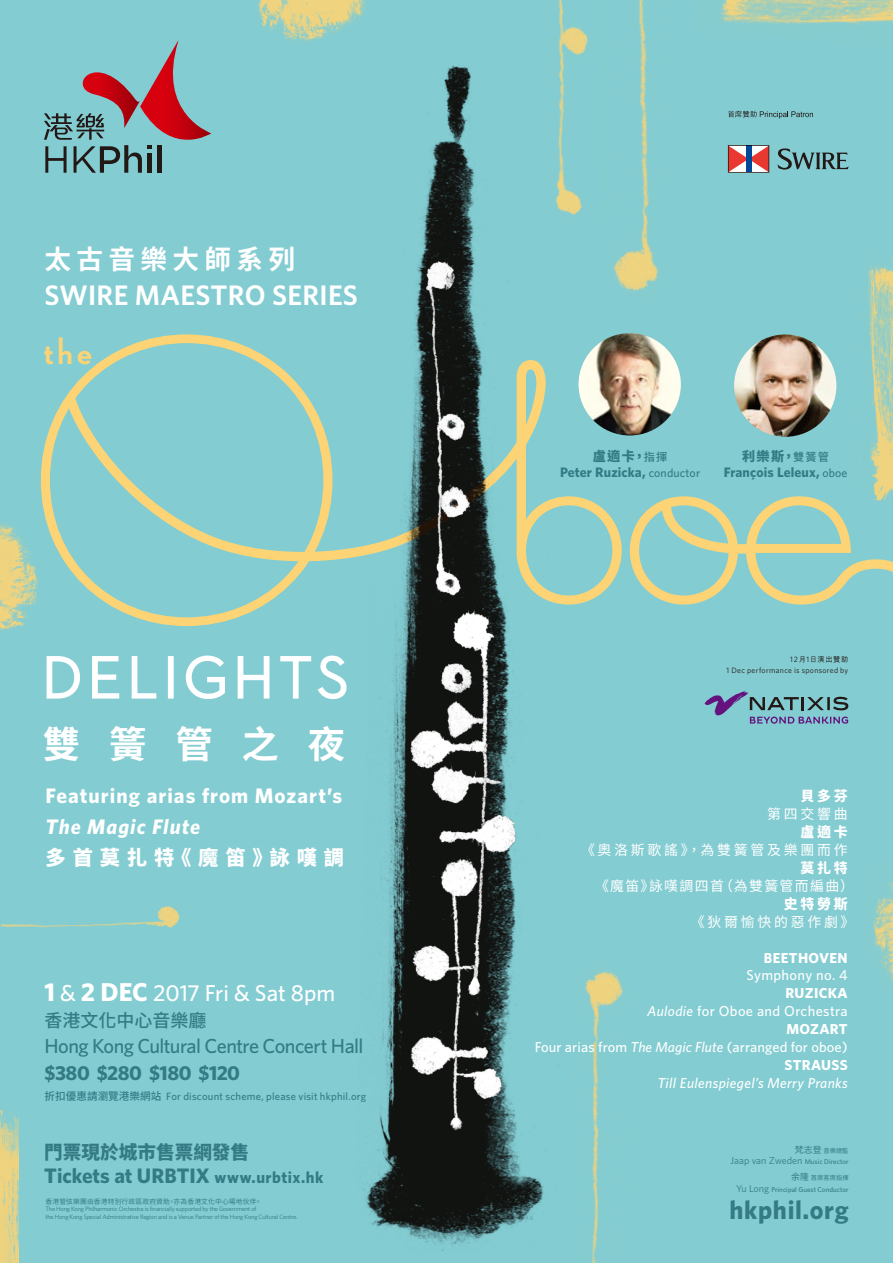
<style>
.page{position:relative;width:893px;height:1263px;background:#83ccd2}
.page>*{position:absolute;margin:0;border:0;box-sizing:border-box;transform-origin:0 0}
.t1{font:500 59.85px "Neutraface 2 Display";letter-spacing:.1em;color:#fff}
.t2{font:700 37.5px "Noto Sans CJ Ktc";letter-spacing:.77em;color:#fff}
.t3{font:700 37.5px "Neutraface 2 Display";color:#fcd475}
.t4{font:600 28.35px "Whitney";letter-spacing:.01em;color:#fff}
.t5{font:700 26.7px "Noto Sans CJ Ktc";letter-spacing:.2em;color:#fff}
.t6{font:700 26.1px "Whitney";letter-spacing:.025em;color:#347b85}
.t7{font:500 23.1px "Whitney";letter-spacing:-.005em;color:#fff}
.t8{font:700 21px "Whitney";letter-spacing:-.005em;color:#347b85}
.t9{font:700 21px "Whitney";letter-spacing:.05em;color:#fff}
.t10{font:italic 700 21px "Whitney";letter-spacing:.05em;color:#fff}
.t11{font:500 20.25px "Whitney";letter-spacing:-.03em;color:#347b85}
.t12{font:700 20.25px "Whitney";letter-spacing:-.025em;color:#347b85}
.t13{font:900 20.25px "Noto Sans CJ Ktc";letter-spacing:.34em;color:#fff}
.t14{font:900 18.6px "Noto Sans CJ Ktc";color:#347b85}
.t15{font:500 18px "Noto Sans CJ Ktc";color:#347b85}
.t16{font:500 14.4px/18px "Whitney";letter-spacing:.005em;color:#fff;text-align:right}
.t17{font:italic 500 14.4px "Whitney";letter-spacing:.025em;color:#fff}
.t18{font:500 14.4px "Whitney";letter-spacing:.025em;color:#fff}
.t19{font:700 14.4px "Whitney";letter-spacing:.025em;color:#fff}
.t20{font:13.95px "Noto Sans CJ Ktc";letter-spacing:.2em;color:#fff}
.t21{font:13.95px "Noto Sans CJ Ktc";letter-spacing:.1em;color:#fff}
.t22{font:900 13.95px "Noto Sans CJ Ktc";letter-spacing:.2em;color:#fff}
.t23{font:700 13.8px "Whitney";letter-spacing:.01em;color:#347b85}
.t24{font:900 13.05px "Noto Sans CJ Ktc";letter-spacing:.1em;color:#347b85}
.t25{font:500 10.65px "Whitney";letter-spacing:.02em;color:#347b85}
.t26{font:10.05px "Whitney";color:#347b85}
.t27{font:7.8px "Whitney";letter-spacing:.045em;color:#221815}
.t28{font:500 7.2px "M Hei HK";letter-spacing:.085em;color:#221815}
.t29{font:500 6.9px "Whitney";letter-spacing:.005em;color:#347b85}
.t30{font:6.75px "Noto Sans CJ Ktc";letter-spacing:.025em;color:#347b85}
.t31{font:6.3px/7.5px "Whitney";letter-spacing:-.025em;color:#347b85}
.t32{font:6.3px "Noto Sans CJ Ktc";letter-spacing:.005em;color:#347b85}
.s1{font-weight:700;font-size:25.8px}
.s2{font-family:"Noto Sans CJ Ktc"}
.s3{font-size:16.35px}
.s4{font-weight:500;font-size:11.25px}
.s5{font-weight:500;font-size:11.85px}
.s6{font-family:"Whitney";font-weight:400;font-size:7.8px}
.s7{font-weight:700}
.s8{font-style:italic}
.s9{font-size:8.85px}
.s10{font-weight:500;font-size:6.9px}
.s11{font-weight:400;font-size:10.05px}
</style>
<div class="page">
<svg style="left:40px;top:334px;width:256px;height:292px"></svg>
<svg style="left:59px;top:355px;width:281px;height:223px"></svg>
<svg style="left:561px;top:374px;width:332px;height:231px"></svg>
<img style="left:340px;top:66px;width:221px;height:1185px">
<svg style="left:841px;top:257px;width:52px;height:262px"></svg>
<svg style="left:0;top:1110px;width:19px;height:153px;background:#d4d092"></svg>
<svg style="left:720px;top:0;width:173px;height:26px"></svg>
<svg style="left:0;top:520px;width:45px;height:110px"></svg>
<svg style="left:258px;top:0;width:108px;height:47px"></svg>
<svg style="left:864px;top:882px;width:29px;height:101px"></svg>
<svg style="left:0;top:906px;width:180px;height:22px"></svg>
<svg style="left:583px;top:971px;width:40px;height:292px"></svg>
<svg style="left:528px;top:0;width:131px;height:314px"></svg>
<svg style="left:46px;top:656px;width:34px;height:43px"></svg>
<svg style="left:92px;top:656px;width:28px;height:43px"></svg>
<svg style="left:131px;top:656px;width:26px;height:43px"></svg>
<div style="left:168px;top:656px;width:6px;height:43px;border:2px solid #fff"></div>
<svg style="left:185px;top:655px;width:40px;height:44px"></svg>
<svg style="left:237px;top:656px;width:33px;height:43px"></svg>
<svg style="left:280px;top:655px;width:67px;height:45px"></svg>
<svg style="left:728px;top:145px;width:41px;height:28px"></svg>
<svg style="left:777px;top:148px;width:72px;height:22px"></svg>
<svg style="left:728px;top:111px;width:85px;height:8px"></svg>
<svg style="left:44px;top:41px;width:167px;height:132px"></svg>
<img style="left:734px;top:334px;width:102px;height:103px;border-radius:50%">
<img style="left:578px;top:333px;width:103px;height:102px;border-radius:50%">
<svg style="left:705px;top:691px;width:144px;height:33px"></svg>
<h3 class="t5" style="left:45px;top:244px;width:252px">太古音樂大師系列</h3>
<h3 class="t4" style="left:45px;top:278px;width:315px">SWIRE MAESTRO SERIES</h3>
<h2 class="t3" style="left:44px;top:330px;width:50px">the</h2>
<h1 class="t1" style="left:42px;top:644px;width:308px">DELIGHTS</h1>
<h2 class="t2" style="left:43px;top:723px;width:304px">雙簧管之夜</h2>
<h3 class="t9" style="left:46px;top:783px;width:298px">Featuring arias from Mozart’s</h3>
<h3 class="t10" style="left:46px;top:814px;width:156px">The Magic Flute</h3>
<h3 class="t13" style="left:46px;top:846px;width:300px">多首莫扎特《魔笛》詠嘆調</h3>
<h3 class="t7" style="left:45px;top:979px;width:292px"><span class="s1">1</span> &amp; <span class="s1">2 DEC</span> 2017 Fri &amp; Sat 8pm</h3>
<h3 class="t15" style="left:45px;top:1010px;width:163px">香港文化中心音樂廳</h3>
<h3 class="t11" style="left:45px;top:1034px;width:320px">Hong Kong Cultural Centre Concert Hall</h3>
<h3 class="t12" style="left:45px;top:1060px;width:197px">$380 $280 $180 $120</h3>
<h3 class="t25" style="left:45px;top:1089px;width:323px"><span class="s2">折扣優惠請瀏覽港樂網站</span> For discount scheme, please visit hkphil.org</h3>
<h3 class="t14" style="left:44px;top:1142px;width:206px">門票現於城市售票網發售</h3>
<h3 class="t8" style="left:44px;top:1163px;width:281px">Tickets at URBTIX <span class="s3">www.urbtix.hk</span></h3>
<p class="t30" style="left:46px;top:1197px;width:218px">香港管弦樂團由香港特別行政區政府資助，亦為香港文化中心場地伙伴。</p>
<p class="t31" style="left:46px;top:1205px;width:253px">The Hong Kong Philharmonic Orchestra is financially supported by the Government of<br>the Hong Kong Special Administrative Region and is a Venue Partner of the Hong Kong Cultural Centre.</p>
<h3 class="t24" style="left:593px;top:449px;width:76px">盧適卡，<span class="s4">指揮</span></h3>
<h3 class="t23" style="left:560px;top:464px;width:142px">Peter Ruzicka, <span class="s5">conductor</span></h3>
<h3 class="t24" style="left:742px;top:449px;width:89px">利樂斯，<span class="s4">雙簧管</span></h3>
<h3 class="t23" style="left:724px;top:464px;width:125px">François Leleux, <span class="s5">oboe</span></h3>
<p class="t28" style="left:790px;top:654px;width:60px"><span class="s6">12</span>月<span class="s6">1</span>日演出贊助</p>
<p class="t27" style="left:727px;top:666px;width:123px">1 Dec performance is sponsored by</p>
<h3 class="t22" style="left:800px;top:788px;width:49px">貝多芬</h3>
<h3 class="t20" style="left:767px;top:806px;width:82px">第四交響曲</h3>
<h3 class="t22" style="left:800px;top:824px;width:49px">盧適卡</h3>
<h3 class="t20" style="left:581px;top:842px;width:268px">《奧洛斯歌謠》，為雙簧管及樂團而作</h3>
<h3 class="t22" style="left:800px;top:860px;width:49px">莫扎特</h3>
<h3 class="t21" style="left:595px;top:878px;width:261px">《魔笛》詠嘆調四首（為雙簧管而編曲）</h3>
<h3 class="t22" style="left:784px;top:895px;width:65px">史特勞斯</h3>
<h3 class="t20" style="left:691px;top:913px;width:165px">《狄爾愉快的惡作劇》</h3>
<h3 class="t19" style="left:764px;top:949px;width:85px">BEETHOVEN</h3>
<h3 class="t18" style="left:746px;top:967px;width:103px">Symphony no. 4</h3>
<h3 class="t16" style="left:535px;top:984px;width:315px"><span class="s7">RUZICKA<br></span><span class="s8">Aulodie</span> for Oboe and Orchestra<br><span class="s7">MOZART<br></span>Four arias from <span class="s8">The Magic Flute</span> (arranged for oboe)<br><span class="s7">STRAUSS</span></h3>
<h3 class="t17" style="left:657px;top:1075px;width:192px">Till Eulenspiegel’s Merry Pranks</h3>
<p class="t32" style="left:795px;top:1147px;width:55px"><span class="s9">梵志登</span>音樂總監</p>
<h3 class="t26" style="left:730px;top:1155px;width:120px">Jaap van Zweden <span class="s10">Music Director</span></h3>
<p class="t32" style="left:791px;top:1174px;width:59px"><span class="s9">余隆</span>首席客席指揮</p>
<p class="t29" style="left:736px;top:1185px;width:114px"><span class="s11">Yu Long</span> Principal Guest Conductor</p>
<h3 class="t6" style="left:730px;top:1194px;width:121px">hkphil.org</h3>
</div>
